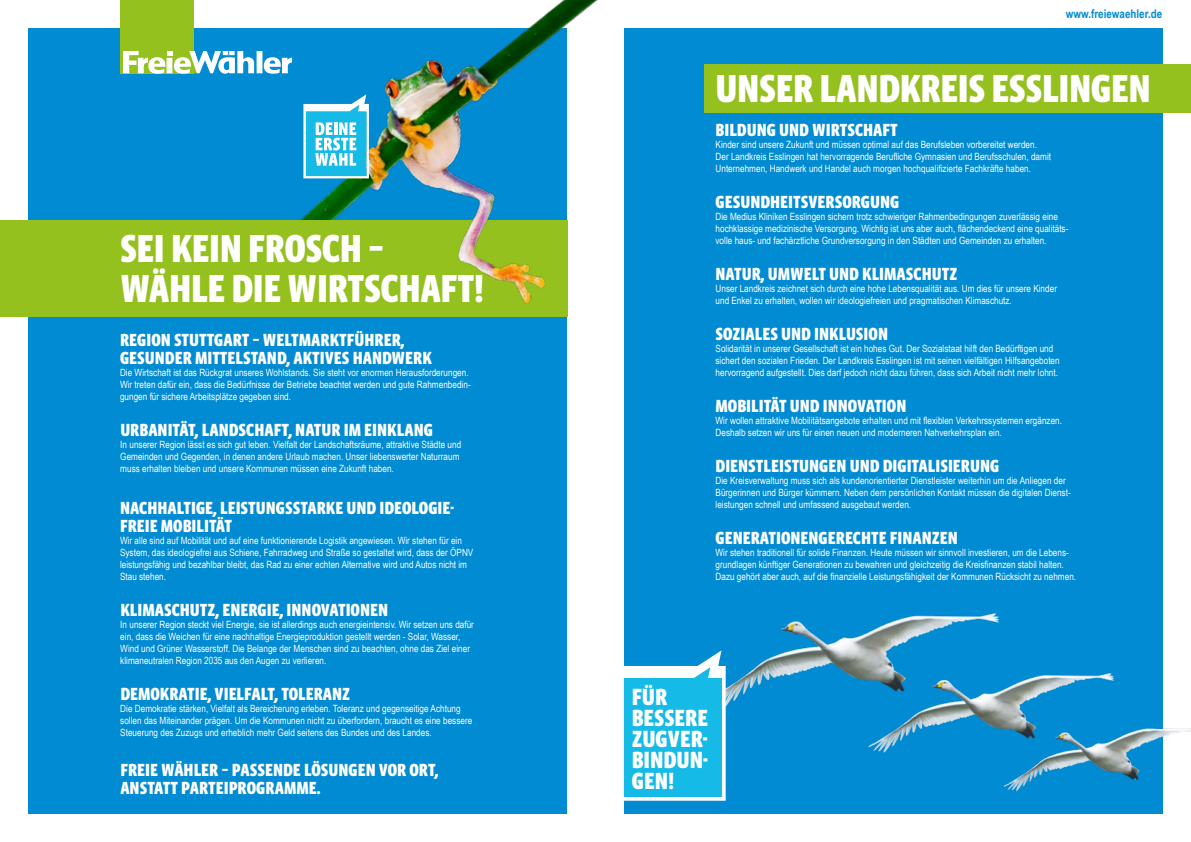
<style>
.page{position:relative;width:1191px;height:842px;background:#fff}
.page>*{position:absolute;margin:0;border:0;box-sizing:border-box;transform-origin:0 0}
.t1{font:900 40px/40px "Vista Sans Nar OTCE";letter-spacing:-.01em;color:#fff}
.t2{font:900 24px/21px "Vista Sans Nar OTCE";color:#fff}
.t3{font:900 18px/18px "Vista Sans Nar OTCE";color:#fff}
.t4{font:700 12px "Arial Narrow";color:#008bd2}
.t5{font:10px/12px "Arial Narrow";color:#fff}
</style>
<div class="page">
<div style="left:28px;top:28px;width:539px;height:786px;background:#008bd2"></div>
<img style="left:243px;top:51px;width:181px;height:266px">
<div style="left:624px;top:28px;width:538px;height:786px;background:#008bd2"></div>
<div style="left:0;top:220px;width:567px;height:96px;background:#95c11f"></div>
<svg style="left:303px;top:94px;width:66px;height:84px;background:#65ccec"></svg>
<div style="left:120px;top:0;width:73px;height:73px;background:#95c11f"></div>
<div style="left:257px;top:51px;width:5px;height:22px;background:#fff"></div>
<svg style="left:123px;top:51px;width:131px;height:23px"></svg>
<svg style="left:264px;top:57px;width:28px;height:17px"></svg>
<div style="left:704px;top:64px;width:487px;height:48px;background:#95c11f"></div>
<img style="left:424px;top:0;width:286px;height:317px">
<img style="left:725px;top:496px;width:466px;height:318px">
<svg style="left:623px;top:650px;width:102px;height:151px;background:#38c0e8"></svg>
<h1 class="t1" style="left:120px;top:228px;width:366px">SEI KEIN FROSCH –<br>WÄHLE DIE WIRTSCHAFT!</h1>
<h3 class="t3" style="left:120px;top:331px;width:313px">REGION STUTTGART – WELTMARKTFÜHRER,<br>GESUNDER MITTELSTAND, AKTIVES HANDWERK</h3>
<p class="t5" style="left:120px;top:366px;width:352px">Die Wirtschaft ist das Rückgrat unseres Wohlstands. Sie steht vor enormen Herausforderungen.<br>Wir treten dafür ein, dass die Bedürfnisse der Betriebe beachtet werden und gute Rahmenbedin&shy;gungen für sichere Arbeitsplätze gegeben sind.</p>
<p class="t5" style="left:120px;top:438px;width:342px">In unserer Region lässt es sich gut leben. Vielfalt der Landschaftsräume, attraktive Städte und<br>Gemeinden und Gegenden, in denen andere Urlaub machen. Unser liebenswerter Naturraum muss erhalten bleiben und unsere Kommunen müssen eine Zukunft haben.</p>
<h3 class="t3" style="left:120px;top:421px;width:314px">URBANITÄT, LANDSCHAFT, NATUR IM EINKLANG</h3>
<h3 class="t3" style="left:120px;top:499px;width:335px">NACHHALTIGE, LEISTUNGSSTARKE UND IDEOLOGIE-<br>FREIE MOBILITÄT</h3>
<p class="t5" style="left:120px;top:534px;width:355px">Wir alle sind auf Mobilität und auf eine funktionierende Logistik angewiesen. Wir stehen für ein System, das ideologiefrei aus Schiene, Fahrradweg und Straße so gestaltet wird, dass der ÖPNV leistungsfähig und bezahlbar bleibt, das Rad zu einer echten Alternative wird und Autos nicht im Stau stehen.</p>
<h3 class="t3" style="left:120px;top:601px;width:269px">KLIMASCHUTZ, ENERGIE, INNOVATIONEN</h3>
<p class="t5" style="left:120px;top:618px;width:355px">In unserer Region steckt viel Energie, sie ist allerdings auch energieintensiv. Wir setzen uns dafür ein, dass die Weichen für eine nachhaltige Energieproduktion gestellt werden - Solar, Wasser, Wind und Grüner Wasserstoff. Die Belange der Menschen sind zu beachten, ohne das Ziel einer klimaneutralen Region 2035 aus den Augen zu verlieren.</p>
<p class="t5" style="left:120px;top:702px;width:353px">Die Demokratie stärken, Vielfalt als Bereicherung erleben. Toleranz und gegenseitige Achtung sollen das Miteinander prägen. Um die Kommunen nicht zu überfordern, braucht es eine bessere<br>Steuerung des Zuzugs und erheblich mehr Geld seitens des Bundes und des Landes.</p>
<h3 class="t3" style="left:120px;top:685px;width:231px">DEMOKRATIE, VIELFALT, TOLERANZ</h3>
<h3 class="t3" style="left:120px;top:760px;width:320px">FREIE WÄHLER – PASSENDE LÖSUNGEN VOR ORT,<br>ANSTATT PARTEIPROGRAMME.</h3>
<p class="t4" style="left:1065px;top:5px;width:98px">www.freiewaehler.de</p>
<h1 class="t1" style="left:715px;top:68px;width:437px">UNSER LANDKREIS ESSLINGEN</h1>
<h3 class="t3" style="left:715px;top:121px;width:184px">BILDUNG UND WIRTSCHAFT</h3>
<p class="t5" style="left:715px;top:138px;width:337px">Kinder sind unsere Zukunft und müssen optimal auf das Berufsleben vorbereitet werden.<br>Der Landkreis Esslingen hat hervorragende Berufliche Gymnasien und Berufsschulen, damit<br>Unternehmen, Handwerk und Handel auch morgen hochqualifizierte Fachkräfte haben.</p>
<p class="t5" style="left:715px;top:210px;width:354px">Die Medius Kliniken Esslingen sichern trotz schwieriger Rahmenbedingungen zuverlässig eine hochklassige medizinische Versorgung. Wichtig ist uns aber auch, flächendeckend eine qualitäts&shy;volle haus- und fachärztliche Grundversorgung in den Städten und Gemeinden zu erhalten.</p>
<p class="t5" style="left:715px;top:282px;width:343px">Unser Landkreis zeichnet sich durch eine hohe Lebensqualität aus. Um dies für unsere Kinder und Enkel zu erhalten, wollen wir ideologiefreien und pragmatischen Klimaschutz.</p>
<p class="t5" style="left:715px;top:342px;width:346px">Solidarität in unserer Gesellschaft ist ein hohes Gut. Der Sozialstaat hilft den Bedürftigen und sichert den sozialen Frieden. Der Landkreis Esslingen ist mit seinen vielfältigen Hilfsangeboten hervorragend aufgestellt. Dies darf jedoch nicht dazu führen, dass sich Arbeit nicht mehr lohnt.</p>
<p class="t5" style="left:715px;top:414px;width:348px">Wir wollen attraktive Mobilitätsangebote erhalten und mit flexiblen Verkehrssystemen ergänzen.<br>Deshalb setzen wir uns für einen neuen und moderneren Nahverkehrsplan ein.</p>
<h3 class="t3" style="left:715px;top:193px;width:185px">GESUNDHEITSVERSORGUNG</h3>
<h3 class="t3" style="left:715px;top:265px;width:243px">NATUR, UMWELT UND KLIMASCHUTZ</h3>
<h3 class="t3" style="left:715px;top:325px;width:174px">SOZIALES UND INKLUSION</h3>
<h3 class="t3" style="left:715px;top:397px;width:192px">MOBILITÄT UND INNOVATION</h3>
<h3 class="t3" style="left:715px;top:457px;width:285px">DIENSTLEISTUNGEN UND DIGITALISIERUNG</h3>
<p class="t5" style="left:715px;top:474px;width:357px">Die Kreisverwaltung muss sich als kundenorientierter Dienstleister weiterhin um die Anliegen der<br>Bürgerinnen und Bürger kümmern. Neben dem persönlichen Kontakt müssen die digitalen Dienst&shy;leistungen schnell und umfassend ausgebaut werden.</p>
<h3 class="t3" style="left:715px;top:529px;width:244px">GENERATIONENGERECHTE FINANZEN</h3>
<p class="t5" style="left:715px;top:546px;width:362px">Wir stehen traditionell für solide Finanzen. Heute müssen wir sinnvoll investieren, um die Lebens&shy;grundlagen künftiger Generationen zu bewahren und gleichzeitig die Kreisfinanzen stabil halten.<br>Dazu gehört aber auch, auf die finanzielle Leistungsfähigkeit der Kommunen Rücksicht zu nehmen.</p>
<h2 class="t2" style="left:631px;top:686px;width:78px">FÜR<br>BESSERE<br>ZUGVER-<br>BINDUN-<br>GEN!</h2>
</div>
